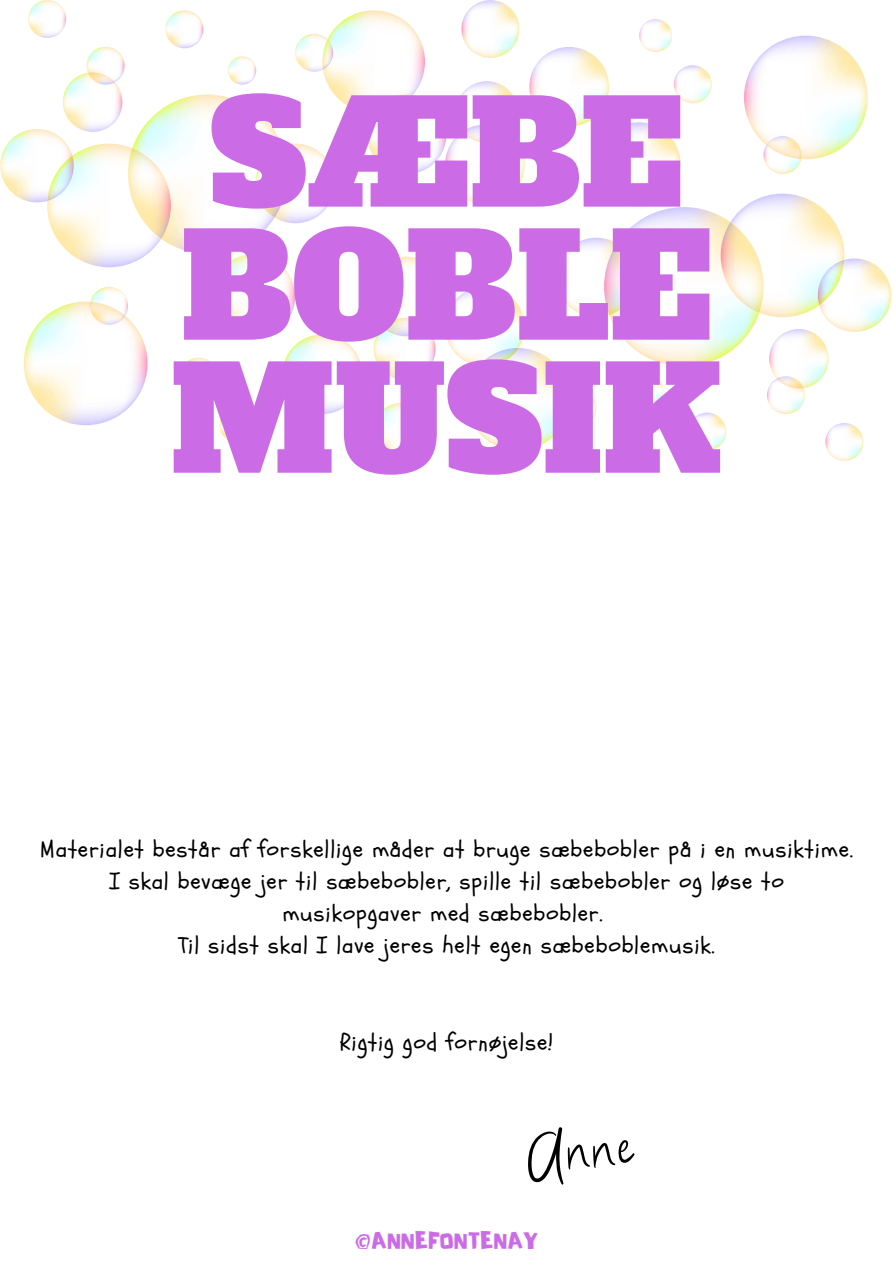
<style>
.page{position:relative;width:893px;height:1263px;background:#fff}
.page>*{position:absolute;margin:0;border:0;box-sizing:border-box;transform-origin:0 0}
.t1{font:143.1px/133.1px "Alfa Slab One";color:#cb6ce6}
.t2{font:66.9px "South Korea Script";color:#000}
.t3{font:27.83px "NF PAGKAKI Regular";color:#cb6ce6}
.t4{font:23.25px/32.1px "Schoolbell";letter-spacing:.04em;color:#000;text-align:center}
</style>
<div class="page">
<img style="left:47px;top:144px;width:100px;height:123px">
<img style="left:24px;top:302px;width:124px;height:123px">
<img style="left:132px;top:94px;width:150px;height:160px">
<img style="left:128px;top:148px;width:43px;height:91px">
<img style="left:367px;top:99px;width:79px;height:75px">
<img style="left:275px;top:144px;width:60px;height:79px">
<img style="left:255px;top:146px;width:32px;height:72px">
<img style="left:367px;top:257px;width:79px;height:71px">
<img style="left:282px;top:334px;width:80px;height:80px">
<img style="left:374px;top:328px;width:61px;height:52px">
<img style="left:382px;top:318px;width:47px;height:18px">
<img style="left:180px;top:358px;width:38px;height:38px">
<img style="left:372px;top:403px;width:58px;height:58px">
<img style="left:219px;top:409px;width:33px;height:33px">
<img style="left:211px;top:254px;width:84px;height:85px">
<img style="left:295px;top:34px;width:28px;height:38px">
<img style="left:165px;top:10px;width:38px;height:38px">
<img style="left:28px;top:0;width:38px;height:38px">
<img style="left:228px;top:56px;width:28px;height:29px">
<img style="left:87px;top:47px;width:38px;height:28px">
<img style="left:63px;top:73px;width:59px;height:59px">
<img style="left:88px;top:72px;width:27px;height:13px">
<img style="left:0;top:129px;width:72px;height:73px">
<img style="left:47px;top:156px;width:27px;height:45px">
<img style="left:90px;top:287px;width:38px;height:29px">
<img style="left:90px;top:302px;width:35px;height:23px">
<img style="left:323px;top:10px;width:102px;height:103px">
<img style="left:373px;top:94px;width:40px;height:19px">
<img style="left:322px;top:39px;width:11px;height:31px">
<img style="left:744px;top:194px;width:100px;height:123px">
<img style="left:744px;top:36px;width:123px;height:123px">
<img style="left:610px;top:207px;width:149px;height:159px">
<img style="left:720px;top:222px;width:43px;height:91px">
<img style="left:445px;top:287px;width:80px;height:75px">
<img style="left:556px;top:238px;width:61px;height:79px">
<img style="left:604px;top:243px;width:32px;height:72px">
<img style="left:445px;top:131px;width:80px;height:73px">
<img style="left:529px;top:47px;width:80px;height:80px">
<img style="left:456px;top:81px;width:62px;height:52px">
<img style="left:463px;top:125px;width:46px;height:18px">
<img style="left:674px;top:65px;width:38px;height:38px">
<img style="left:461px;top:0;width:58px;height:58px">
<img style="left:639px;top:19px;width:33px;height:33px">
<img style="left:596px;top:122px;width:84px;height:84px">
<img style="left:568px;top:389px;width:28px;height:38px">
<img style="left:688px;top:413px;width:38px;height:37px">
<img style="left:825px;top:423px;width:38px;height:38px">
<img style="left:635px;top:376px;width:28px;height:29px">
<img style="left:767px;top:387px;width:38px;height:27px">
<img style="left:769px;top:329px;width:59px;height:59px">
<img style="left:777px;top:376px;width:26px;height:12px">
<img style="left:819px;top:258px;width:72px;height:74px">
<img style="left:818px;top:260px;width:26px;height:45px">
<img style="left:763px;top:145px;width:38px;height:29px">
<img style="left:766px;top:136px;width:35px;height:23px">
<img style="left:466px;top:348px;width:102px;height:102px">
<img style="left:479px;top:348px;width:39px;height:18px">
<img style="left:558px;top:391px;width:11px;height:31px">
<h1 class="t1" style="left:171px;top:90px;width:553px">SÆBE<br>BOBLE<br>MUSIK</h1>
<p class="t4" style="left:40px;top:833px;width:814px">Materialet består af forskellige måder at bruge sæbebobler på i en musiktime.<br>I skal bevæge jer til sæbebobler, spille til sæbebobler og løse to musikopgaver med sæbebobler.<br>Til sidst skal I lave jeres helt egen sæbeboblemusik.</p>
<p class="t4" style="left:340px;top:1026px;width:214px">Rigtig god fornøjelse!</p>
<h2 class="t2" style="left:523px;top:1129px;width:112px;rotate:-3deg">Anne</h2>
<p class="t3" style="left:355px;top:1223px;width:185px">©ANNEFONTENAY</p>
</div>
